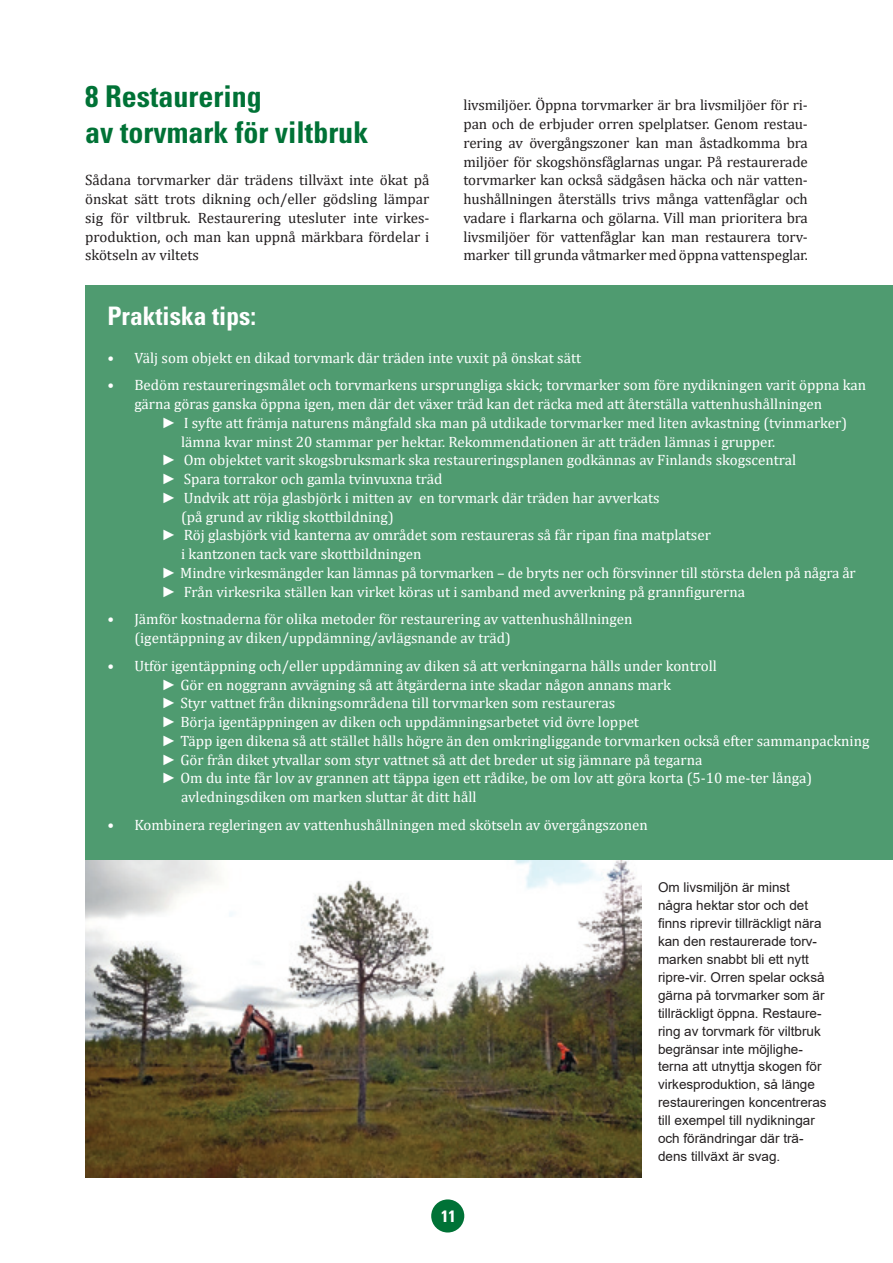
<style>
.page{position:relative;width:893px;height:1263px;background:#fff}
.page>*{position:absolute;margin:0;border:0;box-sizing:border-box;transform-origin:0 0}
.t1{font:700 condensed 30px/36px "Univers LT Std";color:#007236}
.t2{font:700 condensed 25.5px "Univers LT Std";color:#fff}
.t3{font:700 condensed 16.5px "Univers LT Std";color:#fff}
.t4{font:15px/18.8px "Cambria";color:#fff}
.t5{font:15px/18.8px "Cambria";letter-spacing:-.01em;color:#231f20;text-align:justify}
.t6{font:13.5px/18px "Arial";color:#231f20}
.s1{font-family:"Century Gothic";font-weight:700}
</style>
<div class="page">
<img style="left:85px;top:859px;width:556px;height:319px">
<div style="left:85px;top:285px;width:808px;height:574px;background:#4f9b70"></div>
<div style="left:431px;top:1199px;width:33px;height:33px;background:#007236;border-radius:50%"></div>
<h1 class="t1" style="left:85px;top:78px;width:285px">8 Restaurering<br>av torvmark för viltbruk</h1>
<p class="t5" style="left:85px;top:171px;width:346px">Sådana torvmarker där trädens tillväxt inte ökat på önskat sätt trots dikning och/eller gödsling lämpar sig för viltbruk. Restaurering utesluter inte virkes&shy;produktion, och man kan uppnå märkbara fördelar i skötseln av viltets</p>
<p class="t5" style="left:463px;top:96px;width:346px">livsmiljöer. Öppna torvmarker är bra livsmiljöer för ri&shy;pan och de erbjuder orren spelplatser. Genom restau&shy;rering av övergångszoner kan man åstadkomma bra miljöer för skogshönsfåglarnas ungar. På restaurerade torvmarker kan också sädgåsen häcka och när vatten&shy;hushållningen återställs trivs många vattenfåglar och vadare i flarkarna och gölarna. Vill man prioritera bra livsmiljöer för vattenfåglar kan man restaurera torv&shy;marker till grunda våtmarker med öppna vattenspeglar.</p>
<h2 class="t2" style="left:107px;top:300px;width:150px">Praktiska tips:</h2>
<p class="t4" style="left:107px;top:348px;width:475px">• Välj som objekt en dikad torvmark där träden inte vuxit på önskat sätt</p>
<p class="t4" style="left:134px;top:376px;width:733px;text-indent:-27px">• Bedöm restaureringsmålet och torvmarkens ursprungliga skick; torvmarker som före nydikningen varit öppna kan gärna göras ganska öppna igen, men där det växer träd kan det räcka med att återställa vattenhushållningen</p>
<p class="t4" style="left:161px;top:413px;width:687px"><span class="s1">►</span> I syfte att främja naturens mångfald ska man på utdikade torvmarker med liten avkastning (tvinmarker)</p>
<p class="t4" style="left:181px;top:432px;width:595px">lämna kvar minst 20 stammar per hektar. Rekommendationen är att träden lämnas i grupper.</p>
<p class="t4" style="left:161px;top:451px;width:636px"><span class="s1">►</span> Om objektet varit skogsbruksmark ska restaureringsplanen godkännas av Finlands skogscentral</p>
<p class="t4" style="left:161px;top:470px;width:283px"><span class="s1">►</span> Spara torrakor och gamla tvinvuxna träd</p>
<p class="t4" style="left:161px;top:488px;width:500px"><span class="s1">►</span> Undvik att röja glasbjörk i mitten av en torvmark där träden har avverkats</p>
<p class="t4" style="left:181px;top:507px;width:214px">(på grund av riklig skottbildning)</p>
<p class="t4" style="left:161px;top:526px;width:551px"><span class="s1">►</span> Röj glasbjörk vid kanterna av området som restaureras så får ripan fina matplatser</p>
<p class="t4" style="left:181px;top:545px;width:242px">i kantzonen tack vare skottbildningen</p>
<p class="t4" style="left:161px;top:563px;width:696px"><span class="s1">►</span> Mindre virkesmängder kan lämnas på torvmarken – de bryts ner och försvinner till största delen på några år</p>
<p class="t4" style="left:161px;top:582px;width:585px"><span class="s1">►</span> Från virkesrika ställen kan virket köras ut i samband med avverkning på grannfigurerna</p>
<p class="t4" style="left:134px;top:610px;width:500px;text-indent:-27px">• Jämför kostnaderna för olika metoder för restaurering av vattenhushållningen (igentäppning av diken/uppdämning/avlägsnande av träd)</p>
<p class="t4" style="left:107px;top:656px;width:611px">• Utför igentäppning och/eller uppdämning av diken så att verkningarna hålls under kontroll</p>
<p class="t4" style="left:161px;top:675px;width:511px"><span class="s1">►</span> Gör en noggrann avvägning så att åtgärderna inte skadar någon annans mark</p>
<p class="t4" style="left:161px;top:694px;width:455px"><span class="s1">►</span> Styr vattnet från dikningsområdena till torvmarken som restaureras</p>
<p class="t4" style="left:161px;top:713px;width:479px"><span class="s1">►</span> Börja igentäppningen av diken och uppdämningsarbetet vid övre loppet</p>
<p class="t4" style="left:161px;top:731px;width:710px"><span class="s1">►</span> Täpp igen dikena så att stället hålls högre än den omkringliggande torvmarken också efter sammanpackning</p>
<p class="t4" style="left:161px;top:750px;width:543px"><span class="s1">►</span> Gör från diket ytvallar som styr vattnet så att det breder ut sig jämnare på tegarna</p>
<p class="t4" style="left:161px;top:769px;width:652px"><span class="s1">►</span> Om du inte får lov av grannen att täppa igen ett rådike, be om lov att göra korta (5-10 me-ter långa)</p>
<p class="t4" style="left:181px;top:788px;width:297px">avledningsdiken om marken sluttar åt ditt håll</p>
<p class="t4" style="left:107px;top:815px;width:542px">• Kombinera regleringen av vattenhushållningen med skötseln av övergångszonen</p>
<p class="t3" style="left:441px;top:1206px;width:16px">11</p>
<p class="t6" style="left:658px;top:878px;width:170px">Om livsmiljön är minst några hektar stor och det finns riprevir tillräckligt nära kan den restaurerade torv&shy;marken snabbt bli ett nytt ripre-vir. Orren spelar också gärna på torvmarker som är tillräckligt öppna. Restaure&shy;ring av torvmark för viltbruk begränsar inte möjlighe&shy;terna att utnyttja skogen för virkesproduktion, så länge restaureringen koncentreras till exempel till nydikningar och förändringar där trä&shy;dens tillväxt är svag.</p>
</div>
